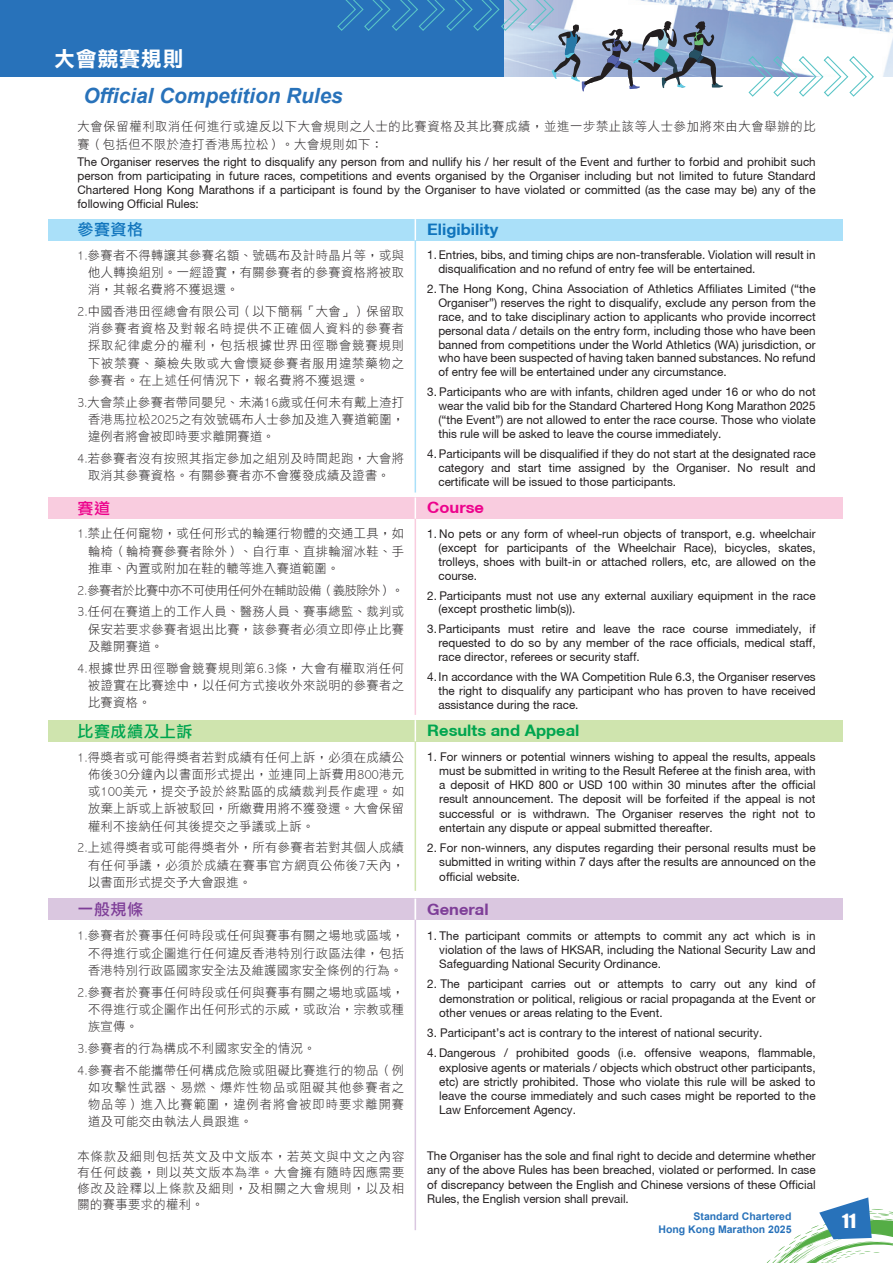
<style>
.page{position:relative;width:893px;height:1263px;background:#fff}
.page>*{position:absolute;margin:0;border:0;box-sizing:border-box;transform-origin:0 0}
.t1{font:italic 700 21px "Arial";color:#2872ba}
.t2{font:21px "DF Li Hei Bd HK BF";letter-spacing:.03em;color:#fff}
.t3{font:18px "Impact";color:#fff}
.t4{font:700 15.9px "Helvetica Neue CE";color:#00a54f;scale:1.04 1}
.t5{font:700 15.9px "Helvetica Neue CE";color:#1074bc;scale:1.04 1}
.t6{font:700 15.9px "Helvetica Neue CE";color:#7e3e98;scale:1.04 1}
.t7{font:15.9px "DF Li Hei Md HK BF";letter-spacing:.03em;color:#00a54f}
.t8{font:700 15.9px "Helvetica Neue CE";color:#ed028c;scale:1.04 1}
.t9{font:15.9px "DF Li Hei Md HK BF";color:#1074bc}
.t10{font:15.9px "DF Li Hei Md HK BF";color:#7e3e98}
.t11{font:15.9px "DF Li Hei Md HK BF";color:#ed028c}
.t12{font:12.6px/17.2px "DF Li Hei Lt HK BF";letter-spacing:.035em;color:#231f20;text-align:justify}
.t13{font:12.6px/17.2px "DF Li Hei Lt HK BF";letter-spacing:.06em;color:#231f20}
.t14{font:12.6px/21.8px "DF Li Hei Lt HK BF";letter-spacing:-.045em;color:#231f20}
.t15{font:12px/14px "Helvetica Neue CE";color:#231f20;text-align:justify}
.t16{font:700 10.5px/12.6px "Arial";color:#2872ba;text-align:right}
</style>
<div class="page">
<img style="left:723px;top:0;width:170px;height:77px">
<div style="left:0;top:0;width:503px;height:77px;background:#2872ba"></div>
<svg style="left:747px;top:55px;width:128px;height:42px"></svg>
<svg style="left:337px;top:0;width:386px;height:92px"></svg>
<svg style="left:766px;top:1197px;width:127px;height:66px"></svg>
<div style="left:48px;top:219px;width:794px;height:21px;background:#aae0f9"></div>
<div style="left:48px;top:497px;width:794px;height:22px;background:#f9ccdf"></div>
<div style="left:48px;top:720px;width:794px;height:21px;background:#cfe4ae"></div>
<div style="left:48px;top:898px;width:794px;height:22px;background:#dac7e0"></div>
<svg style="left:415px;top:219px;width:1px;height:21px"></svg>
<hr style="left:415px;top:240px;width:1px;height:252px;background:#aae0f9">
<hr style="left:415px;top:518px;width:1px;height:197px;background:#f9ccdf">
<svg style="left:415px;top:497px;width:1px;height:22px"></svg>
<hr style="left:414px;top:898px;width:2px;height:22px;background:#fff">
<hr style="left:415px;top:920px;width:1px;height:310px;background:#dac7e0">
<svg style="left:415px;top:720px;width:1px;height:21px"></svg>
<hr style="left:415px;top:741px;width:1px;height:150px;background:#cfe4ae">
<h1 class="t2" style="left:54px;top:49px;width:131px">大會競賽規則</h1>
<h1 class="t1" style="left:83px;top:82px;width:261px">Official Competition Rules</h1>
<p class="t13" style="left:78px;top:119px;width:740px">大會保留權利取消任何進行或違反以下大會規則之人士的比賽資格及其比賽成績，並進一步禁止該等人士參加將來由大會舉辦的比賽（包括但不限於渣打香港馬拉松）。大會規則如下：</p>
<p class="t15" style="left:78px;top:155px;width:740px">The Organiser reserves the right to disqualify any person from and nullify his / her result of the Event and further to forbid and prohibit such person from participating in future races, competitions and events organised by the Organiser including but not limited to future Standard Chartered Hong Kong Marathons if a participant is found by the Organiser to have violated or committed (as the case may be) any of the following Official Rules:</p>
<h3 class="t9" style="left:78px;top:221px;width:67px">參賽資格</h3>
<p class="t12" style="left:88px;top:247px;width:318px;text-indent:-10px">1.參賽者不得轉讓其參賽名額、號碼布及計時晶片等，或與他人轉換組別。一經證實，有關參賽者的參賽資格將被取消，其報名費將不獲退還。</p>
<p class="t12" style="left:88px;top:303px;width:318px;text-indent:-10px">2.中國香港田徑總會有限公司（以下簡稱「大會」）保留取消參賽者資格及對報名時提供不正確個人資料的參賽者採取紀律處分的權利，包括根據世界田徑聯會競賽規則下被禁賽、藥檢失敗或大會懷疑參賽者服用違禁藥物之參賽者。在上述任何情況下，報名費將不獲退還。</p>
<p class="t12" style="left:88px;top:394px;width:318px;text-indent:-10px">3.大會禁止參賽者帶同嬰兒、未滿16歲或任何未有戴上渣打香港馬拉松2025之有效號碼布人士參加及進入賽道範圍，違例者將會被即時要求離開賽道。</p>
<p class="t12" style="left:78px;top:450px;width:328px;text-align:center">4.若參賽者沒有按照其指定參加之組別及時間起跑，大會將取消其參賽資格。有關參賽者亦不會獲發成績及證書。</p>
<h3 class="t5" style="left:427px;top:220px;width:70px">Eligibility</h3>
<p class="t15" style="left:438px;top:248px;width:379px;text-indent:-11px">1. Entries, bibs, and timing chips are non-transferable. Violation will result in disqualification and no refund of entry fee will be entertained.</p>
<p class="t15" style="left:438px;top:282px;width:379px;text-indent:-11px">2. The Hong Kong, China Association of Athletics Affiliates Limited (“the Organiser”) reserves the right to disqualify, exclude any person from the race, and to take disciplinary action to applicants who provide incorrect personal data / details on the entry form, including those who have been banned from competitions under the World Athletics (WA) jurisdiction, or who have been suspected of having taken banned substances. No refund of entry fee will be entertained under any circumstance.</p>
<p class="t15" style="left:438px;top:385px;width:379px;text-indent:-11px">3. Participants who are with infants, children aged under 16 or who do not wear the valid bib for the Standard Chartered Hong Kong Marathon 2025 (“the Event”) are not allowed to enter the race course. Those who violate this rule will be asked to leave the course immediately.</p>
<p class="t15" style="left:438px;top:447px;width:379px;text-indent:-11px">4. Participants will be disqualified if they do not start at the designated race category and start time assigned by the Organiser. No result and certificate will be issued to those participants.</p>
<h3 class="t11" style="left:78px;top:500px;width:34px">賽道</h3>
<h3 class="t8" style="left:427px;top:498px;width:56px">Course</h3>
<p class="t12" style="left:88px;top:526px;width:318px;text-indent:-10px">1.禁止任何寵物，或任何形式的輪運行物體的交通工具，如輪椅（輪椅賽參賽者除外）、自行車、直排輪溜冰鞋、手推車、內置或附加在鞋的轆等進入賽道範圍。</p>
<p class="t14" style="left:78px;top:580px;width:328px">2.參賽者於比賽中亦不可使用任何外在輔助設備（義肢除外）。<br>3.任何在賽道上的工作人員、醫務人員、賽事總監、裁判或</p>
<p class="t12" style="left:88px;top:621px;width:318px">保安若要求參賽者退出比賽，該參賽者必須立即停止比賽及離開賽道。</p>
<p class="t12" style="left:88px;top:660px;width:318px;text-indent:-10px">4.根據世界田徑聯會競賽規則第6.3條，大會有權取消任何被證實在比賽途中，以任何方式接收外來說明的參賽者之比賽資格。</p>
<h3 class="t7" style="left:78px;top:723px;width:116px">比賽成績及上訴</h3>
<p class="t12" style="left:88px;top:749px;width:318px;text-indent:-10px">1.得獎者或可能得獎者若對成績有任何上訴，必須在成績公佈後30分鐘內以書面形式提出，並連同上訴費用800港元或100美元，提交予設於終點區的成績裁判長作處理。如放棄上訴或上訴被駁回，所繳費用將不獲發還。大會保留權利不接納任何其後提交之爭議或上訴。</p>
<p class="t12" style="left:88px;top:840px;width:318px;text-indent:-10px">2.上述得獎者或可能得獎者外，所有參賽者若對其個人成績有任何爭議，必須於成績在賽事官方網頁公佈後7天內，以書面形式提交予大會跟進。</p>
<h3 class="t10" style="left:78px;top:901px;width:67px">一般規條</h3>
<p class="t12" style="left:88px;top:928px;width:318px;text-indent:-10px">1.參賽者於賽事任何時段或任何與賽事有關之場地或區域，不得進行或企圖進行任何違反香港特別行政區法律，包括香港特別行政區國家安全法及維護國家安全條例的行為。</p>
<p class="t12" style="left:88px;top:984px;width:318px;text-indent:-10px">2.參賽者於賽事任何時段或任何與賽事有關之場地或區域，不得進行或企圖作出任何形式的示威，或政治，宗教或種族宣傳。</p>
<p class="t12" style="left:78px;top:1038px;width:328px;line-height:21.8px">3.參賽者的行為構成不利國家安全的情況。<br>4.參賽者不能攜帶任何構成危險或阻礙比賽進行的物品（例</p>
<p class="t12" style="left:88px;top:1079px;width:318px">如攻擊性武器、易燃、爆炸性物品或阻礙其他參賽者之物品等）進入比賽範圍，違例者將會被即時要求離開賽道及可能交由執法人員跟進。</p>
<p class="t15" style="left:438px;top:526px;width:379px;text-indent:-11px">1. No pets or any form of wheel-run objects of transport, e.g. wheelchair (except for participants of the Wheelchair Race), bicycles, skates, trolleys, shoes with built-in or attached rollers, etc, are allowed on the course.</p>
<p class="t15" style="left:438px;top:588px;width:379px;text-indent:-11px">2. Participants must not use any external auxiliary equipment in the race (except prosthetic limb(s)).</p>
<p class="t15" style="left:438px;top:622px;width:379px;text-indent:-11px">3.Participants must retire and leave the race course immediately, if requested to do so by any member of the race officials, medical staff, race director, referees or security staff.</p>
<p class="t15" style="left:438px;top:670px;width:379px;text-indent:-11px">4. In accordance with the WA Competition Rule 6.3, the Organiser reserves the right to disqualify any participant who has proven to have received assistance during the race.</p>
<h3 class="t4" style="left:427px;top:721px;width:148px">Results and Appeal</h3>
<p class="t15" style="left:439px;top:749px;width:378px;text-indent:-12px">1. For winners or potential winners wishing to appeal the results, appeals must be submitted in writing to the Result Referee at the finish area, with a deposit of HKD 800 or USD 100 within 30 minutes after the official result announcement. The deposit will be forfeited if the appeal is not successful or is withdrawn. The Organiser reserves the right not to entertain any dispute or appeal submitted thereafter.</p>
<p class="t15" style="left:439px;top:841px;width:378px;text-indent:-12px">2. For non-winners, any disputes regarding their personal results must be submitted in writing within 7 days after the results are announced on the official website.</p>
<h3 class="t6" style="left:427px;top:899px;width:61px">General</h3>
<p class="t15" style="left:439px;top:928px;width:378px;text-indent:-12px">1. The participant commits or attempts to commit any act which is in violation of the laws of HKSAR, including the National Security Law and Safeguarding National Security Ordinance.</p>
<p class="t15" style="left:439px;top:977px;width:378px;text-indent:-12px">2. The participant carries out or attempts to carry out any kind of demonstration or political, religious or racial propaganda at the Event or other venues or areas relating to the Event.</p>
<p class="t15" style="left:427px;top:1026px;width:337px">3. Participant’s act is contrary to the interest of national security.</p>
<p class="t15" style="left:439px;top:1046px;width:378px;text-indent:-12px">4. Dangerous / prohibited goods (i.e. offensive weapons, flammable, explosive agents or materials / objects which obstruct other participants, etc) are strictly prohibited. Those who violate this rule will be asked to leave the course immediately and such cases might be reported to the Law Enforcement Agency.</p>
<p class="t12" style="left:78px;top:1149px;width:328px;line-height:16px">本條款及細則包括英文及中文版本，若英文與中文之內容有任何歧義，則以英文版本為準。大會擁有隨時因應需要修改及詮釋以上條款及細則，及相關之大會規則，以及相關的賽事要求的權利。</p>
<p class="t15" style="left:427px;top:1149px;width:390px">The Organiser has the sole and final right to decide and determine whether any of the above Rules has been breached, violated or performed. In case of discrepancy between the English and Chinese versions of these Official Rules, the English version shall prevail.</p>
<p class="t16" style="left:658px;top:1210px;width:135px">Standard Chartered<br>Hong Kong Marathon 2025</p>
<h2 class="t3" style="left:842px;top:1207px;width:15px">11</h2>
</div>
